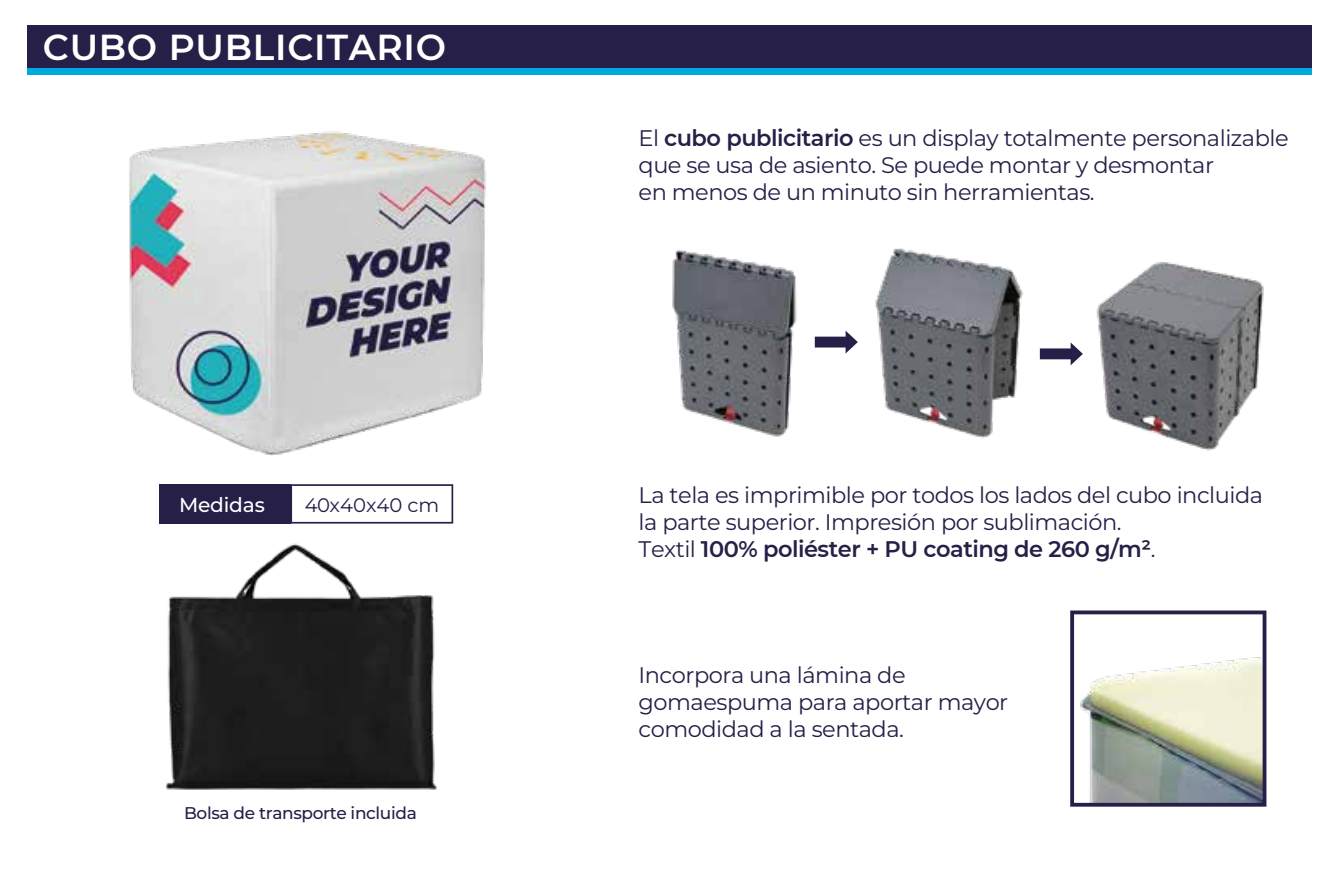
<style>
.page{position:relative;width:1340px;height:893px;background:#fff}
.page>*{position:absolute;margin:0;border:0;box-sizing:border-box;transform-origin:0 0}
.t1{font:600 36px "Montserrat";letter-spacing:.02em;color:#fff}
.t2{font:22.5px/27px "Montserrat";letter-spacing:-.02em;color:#261f47}
.t3{font:500 20.25px "Montserrat";letter-spacing:-.01em;color:#fff}
.t4{font:19.57px "Montserrat";color:#261f47}
.t5{font:500 16.88px "Montserrat";letter-spacing:-.02em;color:#261f47}
.s1{font-weight:600}
</style>
<div class="page">
<div style="left:28px;top:26px;width:1284px;height:42px;background:#261f47"></div>
<div style="left:28px;top:68px;width:1284px;height:7px;background:#00aadc"></div>
<svg style="left:814px;top:331px;width:43px;height:22px"></svg>
<svg style="left:1039px;top:342px;width:43px;height:23px"></svg>
<img style="left:129px;top:131px;width:357px;height:325px">
<img style="left:1096px;top:262px;width:168px;height:189px">
<img style="left:166px;top:543px;width:271px;height:247px">
<img style="left:672px;top:249px;width:125px;height:188px">
<img style="left:875px;top:248px;width:149px;height:191px">
<svg style="left:1070px;top:610px;width:196px;height:197px"></svg>
<div style="left:159px;top:484px;width:131px;height:40px;background:#261f47"></div>
<svg style="left:290px;top:484px;width:163px;height:40px"></svg>
<h1 class="t1" style="left:43px;top:22px;width:405px">CUBO PUBLICITARIO</h1>
<p class="t3" style="left:179px;top:491px;width:87px">Medidas</p>
<p class="t4" style="left:305px;top:492px;width:136px">40x40x40 cm</p>
<p class="t5" style="left:184px;top:801px;width:234px">Bolsa de transporte incluida</p>
<p class="t2" style="left:638px;top:124px;width:651px">El <span class="s1">cubo publicitario</span> es un display totalmente personalizable que se usa de asiento. Se puede montar y desmontar<br>en menos de un minuto sin herramientas.</p>
<p class="t2" style="left:638px;top:481px;width:626px">La tela es imprimible por todos los lados del cubo incluida la parte superior. Impresión por sublimación.<br>Textil <span class="s1">100% poliéster + PU coating de 260 g/m²</span>.</p>
<p class="t2" style="left:638px;top:661px;width:371px">Incorpora una lámina de gomaespuma para aportar mayor comodidad a la sentada.</p>
</div>
